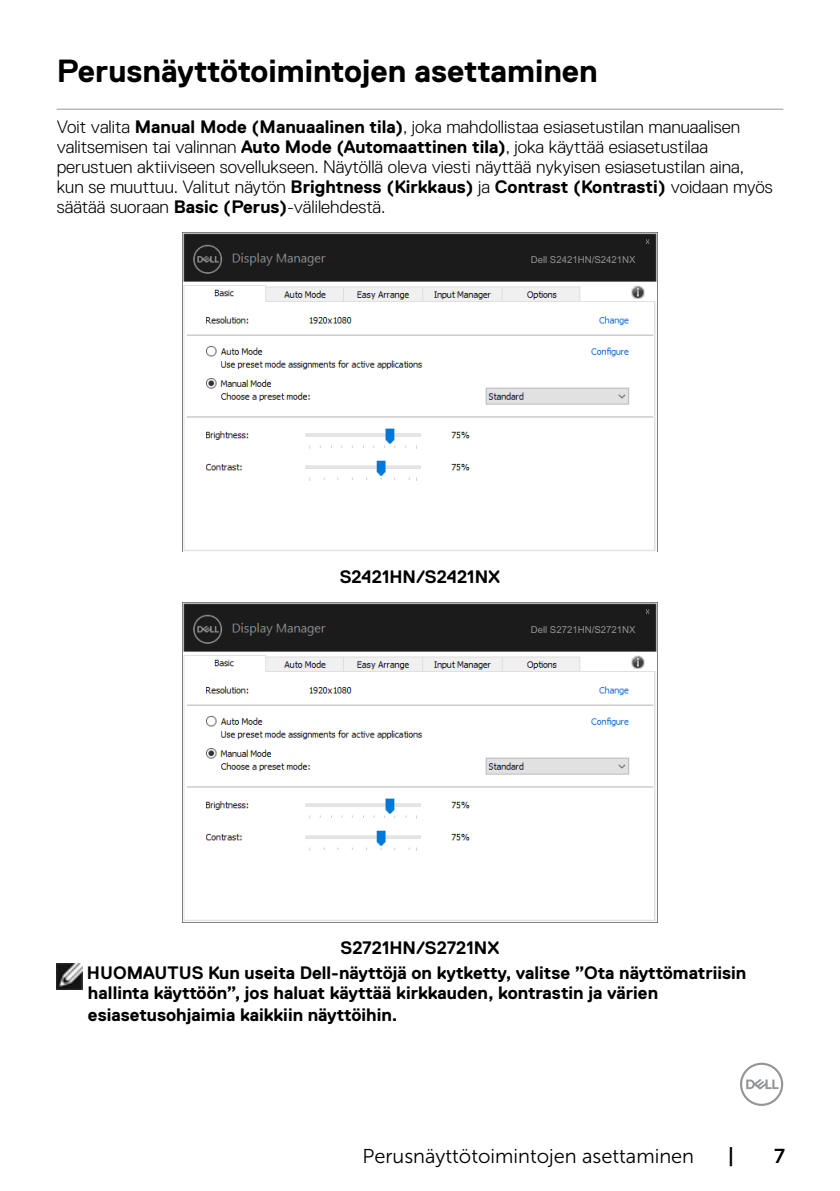
<style>
.page{position:relative;width:840px;height:1191px;background:#fff}
.page>*{position:absolute;margin:0;border:0;box-sizing:border-box;transform-origin:0 0}
.t1{font:700 32px "Dell Replica";color:#000}
.t2{font:20px "Museo Sans For Dell 300";color:#000}
.t3{font:20px "Museo Sans For Dell 700";color:#000}
.t4{font:300 18px/20px "Dell Replica";color:#000}
.t5{font:700 18px/25.6px "Dell Replica";color:#000;text-align:center}
.t6{font:9.6px "Arial";color:#939393}
.s1{font-weight:700}
</style>
<div class="page">
<svg style="left:740px;top:1062px;width:42px;height:44px"></svg>
<hr style="left:57px;top:109px;width:725px;height:1px;background:#939598">
<img style="left:182px;top:232px;width:475px;height:320px">
<div style="left:539px;top:253px;width:103px;height:11px;background:#1b1b1b"></div>
<img style="left:182px;top:602px;width:475px;height:320px">
<div style="left:539px;top:623px;width:103px;height:11px;background:#1b1b1b"></div>
<img style="left:57px;top:963px;width:25px;height:26px">
<h1 class="t1" style="left:57px;top:53px;width:542px">Perusnäyttötoimintojen asettaminen</h1>
<p class="t4" style="left:57px;top:117px;width:717px">Voit valita <span class="s1">Manual Mode (Manuaalinen tila)</span>, joka mahdollistaa esiasetustilan manuaalisen valitsemisen tai valinnan <span class="s1">Auto Mode (Automaattinen tila)</span>, joka käyttää esiasetustilaa perustuen aktiiviseen sovellukseen. Näytöllä oleva viesti näyttää nykyisen esiasetustilan aina, kun se muuttuu. Valitut näytön <span class="s1">Brightness (Kirkkaus)</span> ja <span class="s1">Contrast (Kontrasti)</span> voidaan myös säätää suoraan <span class="s1">Basic (Perus)</span>-välilehdestä.</p>
<p class="t6" style="left:530px;top:254px;width:106px">Dell S2421HN/S2421NX</p>
<p class="t5" style="left:339px;top:564px;width:162px">S2421HN/S2421NX</p>
<p class="t6" style="left:530px;top:624px;width:106px">Dell S2721HN/S2721NX</p>
<p class="t5" style="left:87px;top:934px;width:660px">S2721HN/S2721NX<br>HUOMAUTUS Kun useita Dell-näyttöjä on kytketty, valitse ”Ota näyttömatriisin</p>
<p class="t5" style="left:88px;top:982px;width:571px;line-height:21.6px;text-align:left">hallinta käyttöön”, jos haluat käyttää kirkkauden, kontrastin ja värien esiasetusohjaimia kaikkiin näyttöihin.</p>
<p class="t2" style="left:362px;top:1145px;width:333px">Perusnäyttötoimintojen asettaminen</p>
<p class="t3" style="left:727px;top:1144px;width:7px">|</p>
<p class="t3" style="left:773px;top:1144px;width:12px">7</p>
</div>
